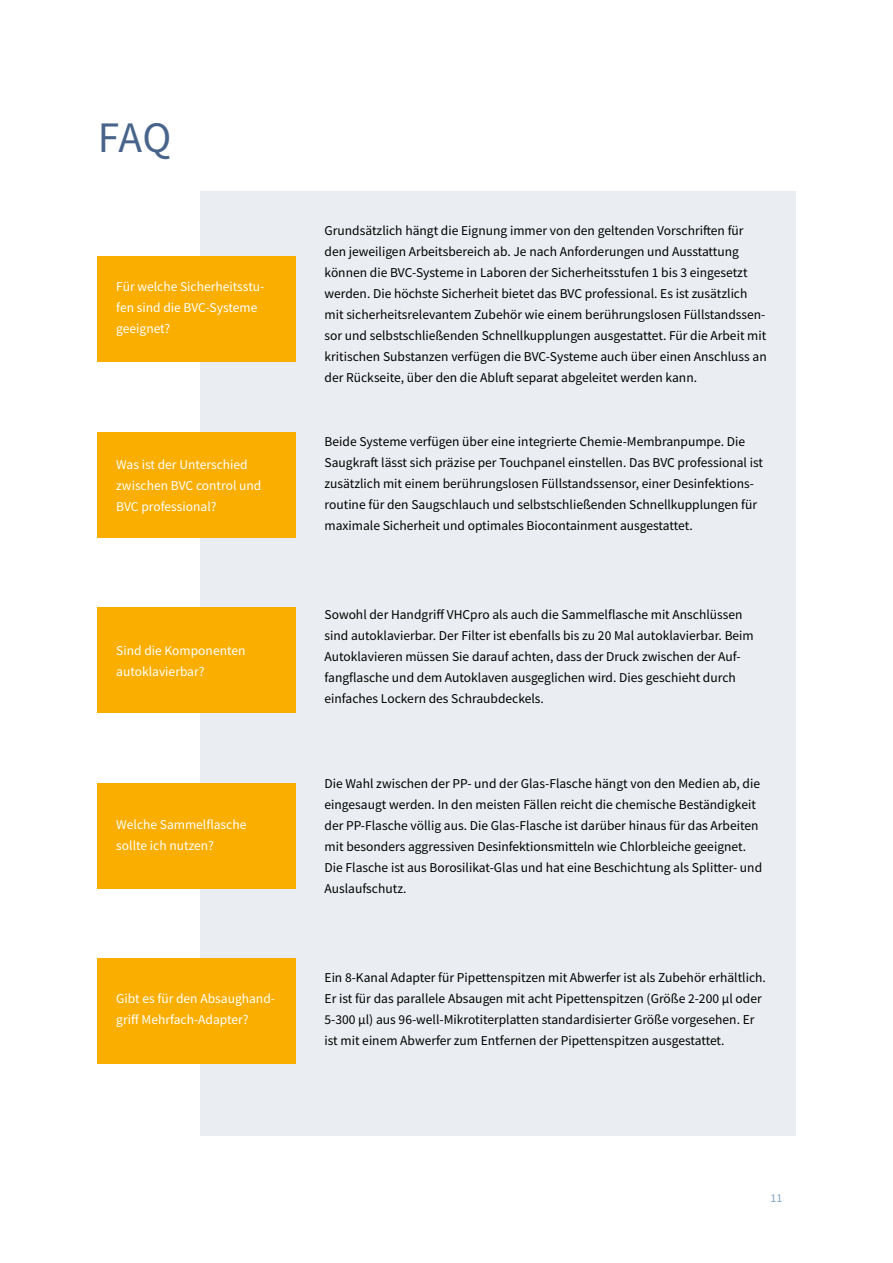
<style>
.page{position:relative;width:893px;height:1263px;background:#fff}
.page>*{position:absolute;margin:0;border:0;box-sizing:border-box;transform-origin:0 0}
.t1{font:43.5px "Source Sans Pro";color:#48648b}
.t2{font:13.5px/21px "Source Sans Pro";color:#000}
.t3{font:13.5px/21px "Source Sans Pro";color:#fff}
.t4{font:12px "Source Sans Pro";color:#82a2c0}
</style>
<div class="page">
<div style="left:200px;top:191px;width:595px;height:944px;background:#eaedf1"></div>
<div style="left:98px;top:257px;width:198px;height:105px;background:#f9ae00"></div>
<div style="left:98px;top:432px;width:198px;height:106px;background:#f9ae00"></div>
<div style="left:98px;top:608px;width:198px;height:105px;background:#f9ae00"></div>
<div style="left:98px;top:783px;width:198px;height:106px;background:#f9ae00"></div>
<div style="left:98px;top:959px;width:198px;height:105px;background:#f9ae00"></div>
<h1 class="t1" style="left:98px;top:110px;width:75px">FAQ</h1>
<p class="t3" style="left:116px;top:276px;width:150px">Für welche Sicherheitsstu&shy;fen sind die BVC-Systeme geeignet?</p>
<p class="t3" style="left:116px;top:454px;width:147px">Was ist der Unterschied zwischen BVC control und<br>BVC professional?</p>
<p class="t3" style="left:116px;top:640px;width:131px">Sind die Komponenten autoklavierbar?</p>
<p class="t3" style="left:116px;top:814px;width:132px">Welche Sammelflasche sollte ich nutzen?</p>
<p class="t3" style="left:116px;top:988px;width:160px">Gibt es für den Absaughand&shy;griff Mehrfach-Adapter?</p>
<p class="t2" style="left:325px;top:220px;width:444px">Grundsätzlich hängt die Eignung immer von den geltenden Vorschriften für den jeweiligen Arbeitsbereich ab. Je nach Anforderungen und Ausstattung können die BVC-Systeme in Laboren der Sicherheitsstufen 1 bis 3 eingesetzt werden. Die höchste Sicherheit bietet das BVC professional. Es ist zusätzlich mit sicherheitsrelevantem Zubehör wie einem berührungslosen Füllstandssen&shy;sor und selbstschließenden Schnellkupplungen ausgestattet. Für die Arbeit mit kritischen Substanzen verfügen die BVC-Systeme auch über einen Anschluss an der Rückseite, über den die Abluft separat abgeleitet werden kann.</p>
<p class="t2" style="left:325px;top:431px;width:440px">Beide Systeme verfügen über eine integrierte Chemie-Membranpumpe. Die Saugkraft lässt sich präzise per Touchpanel einstellen. Das BVC professional ist zusätzlich mit einem berührungslosen Füllstandssensor, einer Desinfektions&shy;routine für den Saugschlauch und selbstschließenden Schnellkupplungen für maximale Sicherheit und optimales Biocontainment ausgestattet.</p>
<p class="t2" style="left:325px;top:604px;width:431px">Sowohl der Handgriff VHCpro als auch die Sammelflasche mit Anschlüssen sind autoklavierbar. Der Filter ist ebenfalls bis zu 20 Mal autoklavierbar. Beim Autoklavieren müssen Sie darauf achten, dass der Druck zwischen der Auf&shy;fangflasche und dem Autoklaven ausgeglichen wird. Dies geschieht durch einfaches Lockern des Schraubdeckels.</p>
<p class="t2" style="left:325px;top:773px;width:439px">Die Wahl zwischen der PP- und der Glas-Flasche hängt von den Medien ab, die eingesaugt werden. In den meisten Fällen reicht die chemische Beständigkeit der PP-Flasche völlig aus. Die Glas-Flasche ist darüber hinaus für das Arbeiten mit besonders aggressiven Desinfektionsmitteln wie Chlorbleiche geeignet.<br>Die Flasche ist aus Borosilikat-Glas und hat eine Beschichtung als Splitter- und Auslaufschutz.</p>
<p class="t2" style="left:325px;top:967px;width:443px">Ein 8-Kanal Adapter für Pipettenspitzen mit Abwerfer ist als Zubehör erhältlich.<br>Er ist für das parallele Absaugen mit acht Pipettenspitzen (Größe 2-200 µl oder 5-300 µl) aus 96-well-Mikrotiterplatten standardisierter Größe vorgesehen. Er ist mit einem Abwerfer zum Entfernen der Pipettenspitzen ausgestattet.</p>
<p class="t4" style="left:770px;top:1191px;width:13px">11</p>
</div>
